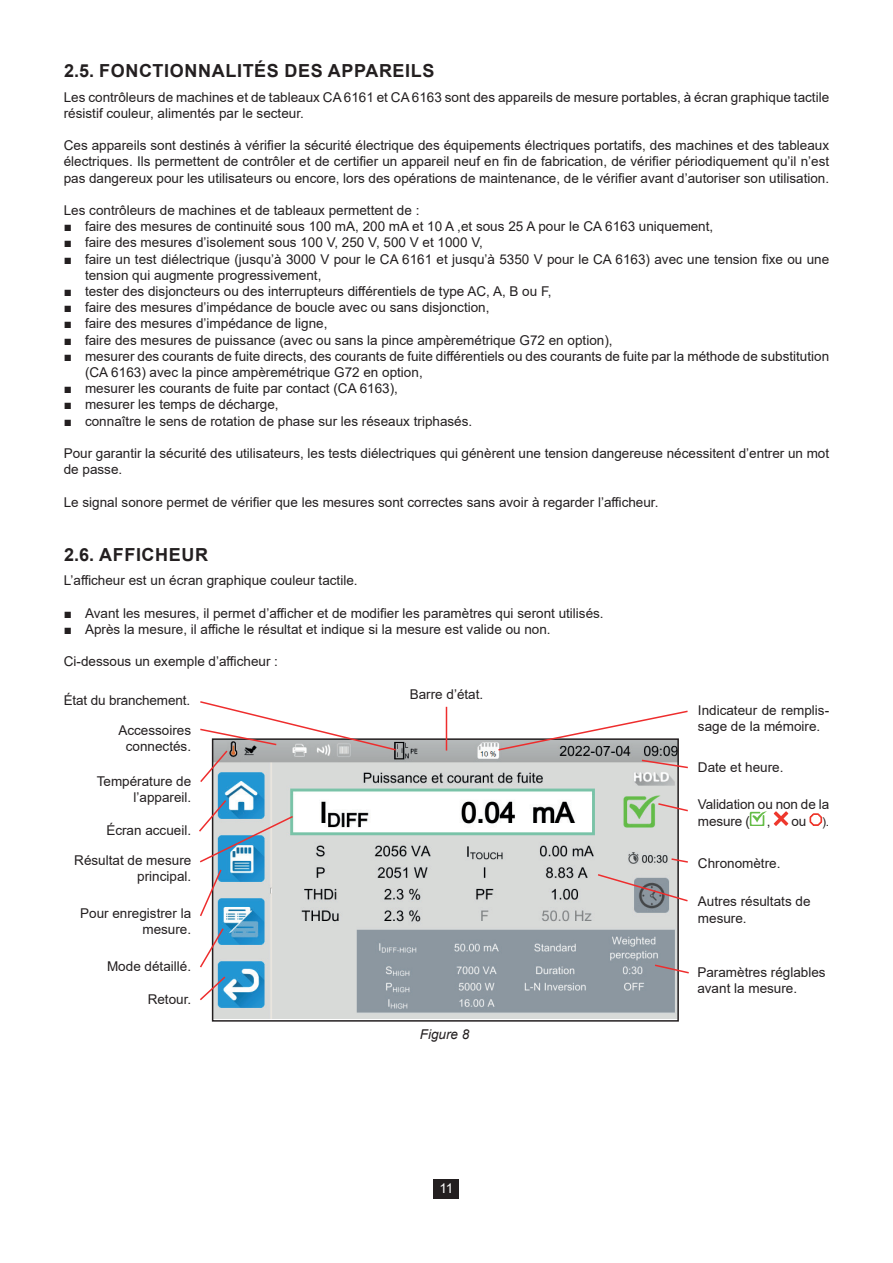
<style>
.page{position:relative;width:893px;height:1263px;background:#fff}
.page>*{position:absolute;margin:0;border:0;box-sizing:border-box;transform-origin:0 0}
.t1{font:700 18px "Arial";letter-spacing:.035em;color:#231f20}
.t2{font:13.5px/16.2px "Arial";color:#231f20}
.t3{font:italic 13.5px "Arial";color:#231f20}
.t4{font:13.5px "Arial";color:#fff}
.s1{font-size:12px}
</style>
<div class="page">
<div style="left:434px;top:1179px;width:25px;height:19px;background:#231f20"></div>
<img style="left:215px;top:741px;width:461px;height:277px">
<svg style="left:750px;top:811px;width:17px;height:15px"></svg>
<svg style="left:774px;top:811px;width:14px;height:15px"></svg>
<svg style="left:809px;top:813px;width:13px;height:13px"></svg>
<svg style="left:497px;top:710px;width:191px;height:42px"></svg>
<svg style="left:200px;top:927px;width:25px;height:42px"></svg>
<svg style="left:200px;top:975px;width:27px;height:27px"></svg>
<svg style="left:640px;top:759px;width:48px;height:10px"></svg>
<svg style="left:657px;top:802px;width:31px;height:10px"></svg>
<svg style="left:670px;top:857px;width:18px;height:7px"></svg>
<svg style="left:596px;top:873px;width:92px;height:30px;background:#bfb9ba"></svg>
<svg style="left:653px;top:963px;width:36px;height:11px"></svg>
<svg style="left:200px;top:701px;width:197px;height:83px"></svg>
<svg style="left:199px;top:798px;width:96px;height:120px"></svg>
<hr style="left:446px;top:707px;width:1px;height:43px;background:#ee2d2d">
<h1 class="t1" style="left:64px;top:58px;width:372px">2.5. FONCTIONNALITÉS DES APPAREILS</h1>
<p class="t2" style="left:64px;top:89px;width:767px">Les contrôleurs de machines et de tableaux CA 6161 et CA 6163 sont des appareils de mesure portables, à écran graphique tactile résistif couleur, alimentés par le secteur.</p>
<p class="t2" style="left:64px;top:137px;width:767px;text-align:justify">Ces appareils sont destinés à vérifier la sécurité électrique des équipements électriques portatifs, des machines et des tableaux électriques. Ils permettent de contrôler et de certifier un appareil neuf en fin de fabrication, de vérifier périodiquement qu’il n’est pas dangereux pour les utilisateurs ou encore, lors des opérations de maintenance, de le vérifier avant d’autoriser son utilisation.</p>
<p class="t2" style="left:64px;top:202px;width:357px">Les contrôleurs de machines et de tableaux permettent de :</p>
<p class="t2" style="left:64px;top:218px;width:651px">■ faire des mesures de continuité sous 100 mA, 200 mA et 10 A ,et sous 25 A pour le CA 6163 uniquement,</p>
<p class="t2" style="left:64px;top:234px;width:421px">■ faire des mesures d’isolement sous 100 V, 250 V, 500 V et 1000 V,</p>
<p class="t2" style="left:85px;top:251px;width:746px;text-indent:-21px">■ faire un test diélectrique (jusqu’à 3000 V pour le CA 6161 et jusqu’à 5350 V pour le CA 6163) avec une tension fixe ou une tension qui augmente progressivement,</p>
<p class="t2" style="left:64px;top:283px;width:489px">■ tester des disjoncteurs ou des interrupteurs différentiels de type AC, A, B ou F,</p>
<p class="t2" style="left:64px;top:299px;width:427px">■ faire des mesures d’impédance de boucle avec ou sans disjonction,</p>
<p class="t2" style="left:64px;top:315px;width:265px">■ faire des mesures d’impédance de ligne,</p>
<p class="t2" style="left:64px;top:332px;width:550px">■ faire des mesures de puissance (avec ou sans la pince ampèremétrique G72 en option),</p>
<p class="t2" style="left:85px;top:348px;width:746px;text-indent:-21px">■ mesurer des courants de fuite directs, des courants de fuite différentiels ou des courants de fuite par la méthode de substitution (CA 6163) avec la pince ampèremétrique G72 en option,</p>
<p class="t2" style="left:64px;top:380px;width:336px">■ mesurer les courants de fuite par contact (CA 6163),</p>
<p class="t2" style="left:64px;top:396px;width:216px">■ mesurer les temps de décharge,</p>
<p class="t2" style="left:64px;top:413px;width:410px">■ connaître le sens de rotation de phase sur les réseaux triphasés.</p>
<p class="t2" style="left:64px;top:445px;width:767px">Pour garantir la sécurité des utilisateurs, les tests diélectriques qui génèrent une tension dangereuse nécessitent d’entrer un mot de passe.</p>
<p class="t2" style="left:64px;top:494px;width:596px">Le signal sonore permet de vérifier que les mesures sont correctes sans avoir à regarder l’afficheur.</p>
<h1 class="t1" style="left:64px;top:542px;width:146px">2.6. AFFICHEUR</h1>
<p class="t2" style="left:64px;top:572px;width:295px">L’afficheur est un écran graphique couleur tactile.</p>
<p class="t2" style="left:64px;top:605px;width:541px">■ Avant les mesures, il permet d’afficher et de modifier les paramètres qui seront utilisés.</p>
<p class="t2" style="left:64px;top:621px;width:488px">■ Après la mesure, il affiche le résultat et indique si la mesure est valide ou non.</p>
<p class="t2" style="left:64px;top:653px;width:216px">Ci-dessous un exemple d’afficheur :</p>
<p class="t2" style="left:64px;top:692px;width:128px">État du branchement.</p>
<p class="t2" style="left:410px;top:686px;width:75px">Barre d’état.</p>
<p class="t2" style="left:698px;top:702px;width:133px">Indicateur de remplis-</p>
<p class="t2" style="left:118px;top:722px;width:74px">Accessoires</p>
<p class="t2" style="left:698px;top:718px;width:124px">sage de la mémoire.</p>
<p class="t2" style="left:126px;top:738px;width:67px">connectés.</p>
<p class="t2" style="left:97px;top:773px;width:96px;text-align:right">Température de l’appareil.</p>
<p class="t2" style="left:106px;top:822px;width:86px">Écran accueil.</p>
<p class="t2" style="left:74px;top:852px;width:119px;text-align:right">Résultat de mesure principal.</p>
<p class="t2" style="left:80px;top:905px;width:113px;text-align:right">Pour enregistrer la mesure.</p>
<p class="t2" style="left:107px;top:958px;width:86px">Mode détaillé.</p>
<p class="t2" style="left:148px;top:991px;width:45px">Retour.</p>
<p class="t3" style="left:420px;top:1025px;width:51px">Figure 8</p>
<p class="t4" style="left:439px;top:1179px;width:16px">11</p>
<p class="t2" style="left:698px;top:759px;width:87px">Date et heure.</p>
<p class="t2" style="left:698px;top:795px;width:133px;line-height:17.2px">Validation ou non de la mesure (</p>
<p class="t2" style="left:767px;top:813px;width:5px">,</p>
<p class="t2" style="left:791px;top:813px;width:39px">ou <span class="s1">).</span></p>
<p class="t2" style="left:698px;top:855px;width:84px">Chronomètre.</p>
<p class="t2" style="left:698px;top:893px;width:114px">Autres résultats de mesure.</p>
<p class="t2" style="left:697px;top:964px;width:130px">Paramètres réglables avant la mesure.</p>
</div>
